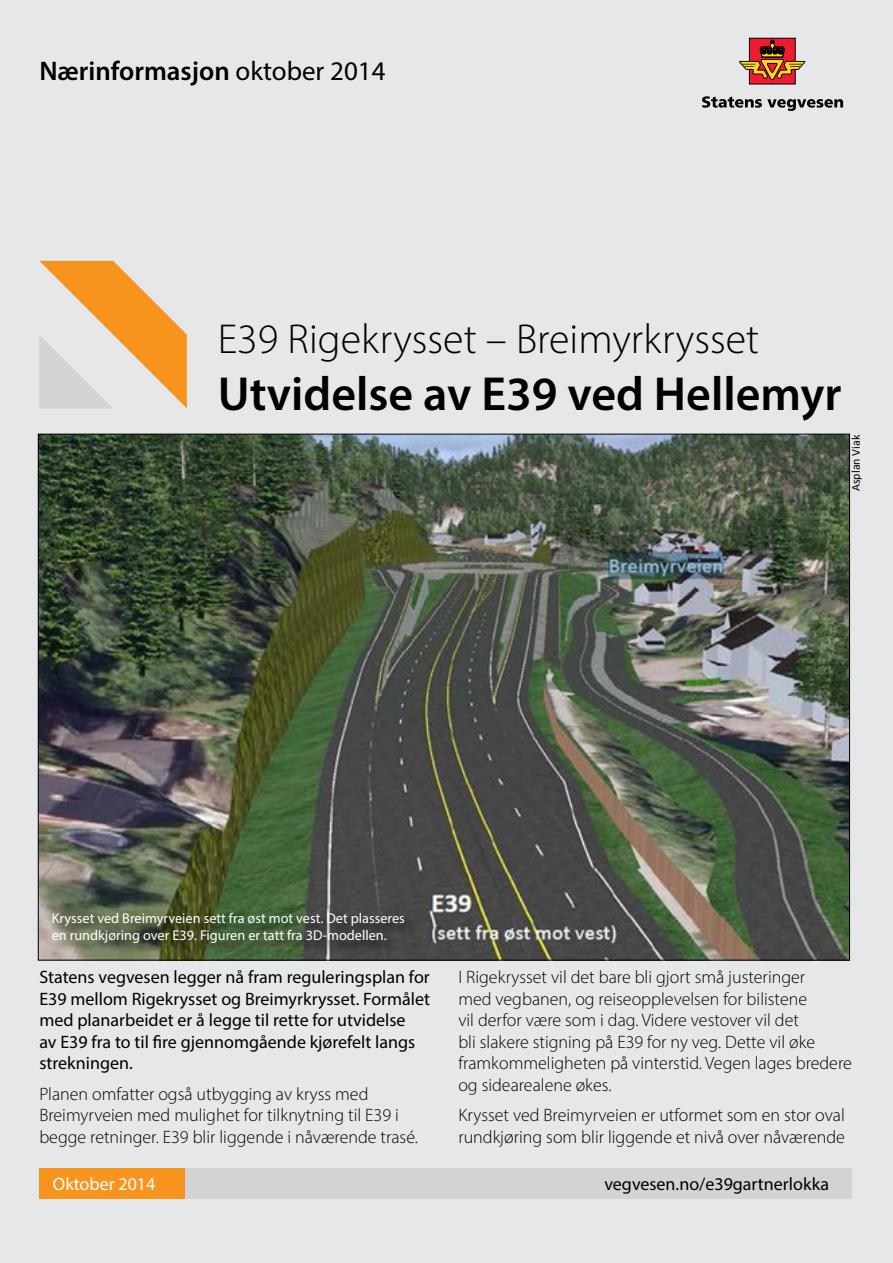
<style>
.page{position:relative;width:893px;height:1263px;background:#e6e7e8}
.page>*{position:absolute;margin:0;border:0;box-sizing:border-box;transform-origin:0 0}
.t1{font:600 48px "Myriad Pro";color:#000}
.t2{font:300 42px "Myriad Pro";color:#000}
.t3{font:600 27px "Myriad Pro";color:#000}
.t4{font:300 18px/21.6px "Myriad Pro";color:#000}
.t5{font:18px/21.6px "Myriad Pro";color:#000}
.t6{font:18px "Myriad Pro";color:#fff}
.t7{font:14.25px/17.1px "Myriad Pro";color:#fff}
.t8{font:12px "Calibri";color:#000}
.s1{font-weight:400}
</style>
<div class="page">
<svg style="left:702px;top:96px;width:141px;height:15px"></svg>
<div style="left:749px;top:38px;width:47px;height:46px;background:#ed1c2e"></div>
<svg style="left:739px;top:39px;width:67px;height:42px"></svg>
<svg style="left:39px;top:261px;width:148px;height:147px"></svg>
<div style="left:39px;top:1168px;width:150px;height:30px;background:#f7941e"></div>
<div style="left:186px;top:1168px;width:666px;height:30px;background:#d1d3d4"></div>
<img style="left:40px;top:436px;width:808px;height:522px">
<div style="left:51px;top:911px;width:367px;height:45px;background:#000;opacity:.75"></div>
<h3 class="t3" style="left:39px;top:53px;width:348px">Nærinformasjon <span class="s1">oktober 2014</span></h3>
<h2 class="t2" style="left:218px;top:314px;width:543px">E39 Rigekrysset – Breimyrkrysset</h2>
<h1 class="t1" style="left:218px;top:364px;width:625px">Utvidelse av E39 ved Hellemyr</h1>
<p class="t8" style="left:848px;top:491px;width:58px;rotate:-90deg">Asplan Viak</p>
<p class="t7" style="left:52px;top:909px;width:355px">Krysset ved Breimyrveien sett fra øst mot vest. Det plasseres en rundkjøring over E39. Figuren er tatt fra 3D-modellen.</p>
<p class="t5" style="left:39px;top:966px;width:392px">Statens vegvesen legger nå fram reguleringsplan for E39 mellom Rigekrysset og Breimyrkrysset. Formålet med planarbeidet er å legge til rette for utvidelse<br>av E39 fra to til fire gjennomgående kjørefelt langs strekningen.</p>
<p class="t4" style="left:39px;top:1082px;width:380px">Planen omfatter også utbygging av kryss med<br>Breimyrveien med mulighet for tilknytning til E39 i begge retninger. E39 blir liggende i nåværende trasé.</p>
<p class="t4" style="left:458px;top:966px;width:395px">I Rigekrysset vil det bare bli gjort små justeringer<br>med vegbanen, og reiseopplevelsen for bilistene<br>vil derfor være som i dag. Videre vestover vil det<br>bli slakere stigning på E39 for ny veg. Dette vil øke framkommeligheten på vinterstid. Vegen lages bredere og sidearealene økes.</p>
<p class="t4" style="left:458px;top:1104px;width:388px">Krysset ved Breimyrveien er utformet som en stor oval rundkjøring som blir liggende et nivå over nåværende</p>
<p class="t6" style="left:53px;top:1172px;width:104px">Oktober 2014</p>
<p class="t5" style="left:604px;top:1172px;width:226px">vegvesen.no/e39gartnerlokka</p>
</div>
